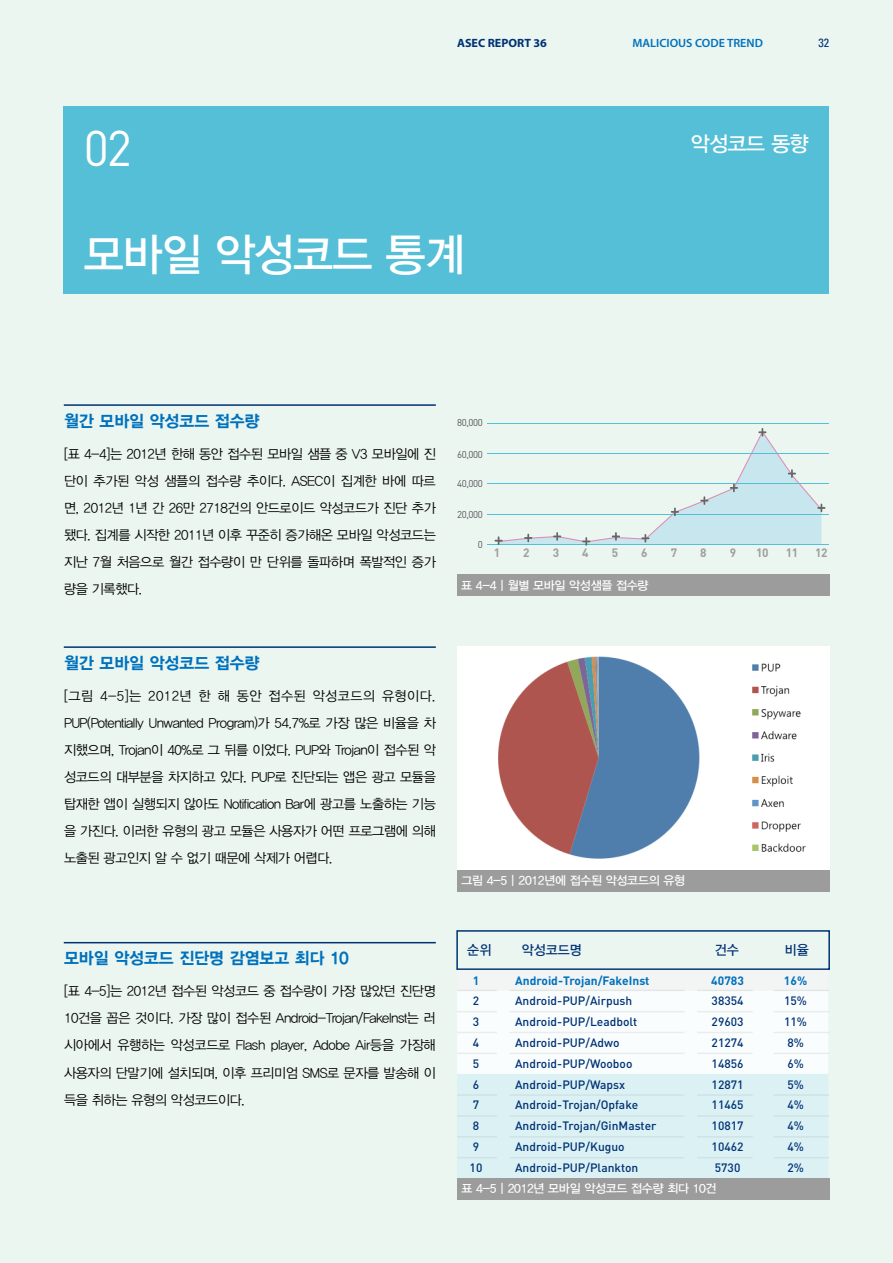
<style>
.page{position:relative;width:893px;height:1263px;background:#ebf6f1}
.page>*{position:absolute;margin:0;border:0;box-sizing:border-box;transform-origin:0 0}
.t1{font:49.5px "DIN Pro";color:#fff}
.t2{font:45px "YDIYGO330";letter-spacing:-.025em;color:#fff}
.t3{font:21px "YDIYGO330";letter-spacing:-.025em;color:#fff}
.t4{font:16.5px "YDIYGO350";color:#0071bc}
.t5{font:13.5px/27px "YDIYGO320";letter-spacing:-.03em;color:#000;text-align:justify}
.t6{font:13.5px "YDIYGO330";color:#003275}
.t7{font:500 12px "DIN Pro";color:#003275}
.t8{font:12px "YDIYGO330";letter-spacing:-.025em;color:#fff}
.t9{font:700 12px "DIN Pro";color:#0071bc}
.t10{font:600 12px "Myriad Pro";color:#0071bc}
.t11{font:700 12px "DIN Pro";color:#9e9f9a}
.t12{font:700 12px "Myriad Pro";color:#003275}
.t13{font:condensed 12px "Univers";color:#003275}
.t14{font:9.9px "DIN Pro";letter-spacing:-.04em;color:#58585b}
</style>
<div class="page">
<hr style="left:64px;top:404px;width:372px;height:2px;background:#003275">
<hr style="left:64px;top:646px;width:372px;height:2px;background:#003275">
<hr style="left:64px;top:942px;width:372px;height:1px;background:#003275">
<div style="left:457px;top:574px;width:372px;height:22px;background:#9c9c9c"></div>
<div style="left:64px;top:106px;width:765px;height:188px;background:#54bfd6"></div>
<hr style="left:488px;top:544px;width:341px;height:1px;background:#54bfd6">
<hr style="left:488px;top:514px;width:341px;height:1px;background:#54bfd6">
<hr style="left:488px;top:484px;width:341px;height:1px;background:#54bfd6">
<hr style="left:488px;top:453px;width:341px;height:1px;background:#54bfd6">
<hr style="left:488px;top:423px;width:341px;height:1px;background:#54bfd6">
<svg style="left:495px;top:428px;width:330px;height:118px;background:#dbeded"></svg>
<div style="left:457px;top:870px;width:372px;height:21px;background:#9c9c9c"></div>
<img style="left:457px;top:646px;width:372px;height:224px">
<div style="left:456px;top:930px;width:374px;height:40px;border:2px solid #003275"></div>
<svg style="left:457px;top:970px;width:371px;height:208px"></svg>
<hr style="left:457px;top:990px;width:40px;height:1px;background:#58585b">
<hr style="left:509px;top:990px;width:175px;height:1px;background:#58585b">
<hr style="left:697px;top:990px;width:56px;height:1px;background:#58585b">
<hr style="left:774px;top:990px;width:55px;height:1px;background:#58585b">
<hr style="left:457px;top:1094px;width:40px;height:2px;background:#58585b">
<hr style="left:509px;top:1094px;width:175px;height:2px;background:#58585b">
<hr style="left:697px;top:1094px;width:56px;height:2px;background:#58585b">
<hr style="left:774px;top:1094px;width:55px;height:2px;background:#58585b">
<hr style="left:457px;top:1011px;width:40px;height:1px;background:#58585b">
<hr style="left:509px;top:1011px;width:175px;height:1px;background:#58585b">
<hr style="left:697px;top:1011px;width:56px;height:1px;background:#58585b">
<hr style="left:774px;top:1011px;width:55px;height:1px;background:#58585b">
<hr style="left:457px;top:1115px;width:40px;height:2px;background:#58585b">
<hr style="left:509px;top:1115px;width:175px;height:2px;background:#58585b">
<hr style="left:697px;top:1115px;width:56px;height:2px;background:#58585b">
<hr style="left:774px;top:1115px;width:55px;height:2px;background:#58585b">
<hr style="left:457px;top:1032px;width:40px;height:1px;background:#58585b">
<hr style="left:509px;top:1032px;width:175px;height:1px;background:#58585b">
<hr style="left:697px;top:1032px;width:56px;height:1px;background:#58585b">
<hr style="left:774px;top:1032px;width:55px;height:1px;background:#58585b">
<hr style="left:457px;top:1136px;width:40px;height:1px;background:#58585b">
<hr style="left:509px;top:1136px;width:175px;height:1px;background:#58585b">
<hr style="left:697px;top:1136px;width:56px;height:1px;background:#58585b">
<hr style="left:774px;top:1136px;width:55px;height:1px;background:#58585b">
<hr style="left:457px;top:1052px;width:40px;height:2px;background:#58585b">
<hr style="left:509px;top:1052px;width:175px;height:2px;background:#58585b">
<hr style="left:697px;top:1052px;width:56px;height:2px;background:#58585b">
<hr style="left:774px;top:1052px;width:55px;height:2px;background:#58585b">
<hr style="left:457px;top:1157px;width:40px;height:1px;background:#58585b">
<hr style="left:509px;top:1157px;width:175px;height:1px;background:#58585b">
<hr style="left:697px;top:1157px;width:56px;height:1px;background:#58585b">
<hr style="left:774px;top:1157px;width:55px;height:1px;background:#58585b">
<div style="left:457px;top:1178px;width:372px;height:21px;background:#9c9c9c"></div>
<h1 class="t1" style="left:84px;top:115px;width:50px">02</h1>
<p class="t12" style="left:457px;top:35px;width:91px">ASEC REPORT 36</p>
<p class="t10" style="left:632px;top:35px;width:132px">MALICIOUS CODE TREND</p>
<p class="t13" style="left:818px;top:35px;width:12px">32</p>
<h3 class="t3" style="left:691px;top:132px;width:119px">악성코드 동향</h3>
<h2 class="t2" style="left:84px;top:230px;width:383px">모바일 악성코드 통계</h2>
<p class="t4" style="left:64px;top:412px;width:197px">월간 모바일 악성코드 접수량</p>
<p class="t5" style="left:64px;top:441px;width:373px">[표 4-4]는 2012년 한해 동안 접수된 모바일 샘플 중 V3 모바일에 진 단이 추가된 악성 샘플의 접수량 추이다. ASEC이 집계한 바에 따르 면, 2012년 1년 간 26만 2718건의 안드로이드 악성코드가 진단 추가 됐다. 집계를 시작한 2011년 이후 꾸준히 증가해온 모바일 악성코드는 지난 7월 처음으로 월간 접수량이 만 단위를 돌파하며 폭발적인 증가 량을 기록했다.</p>
<p class="t14" style="left:457px;top:415px;width:27px">80,000</p>
<p class="t14" style="left:457px;top:447px;width:27px">60,000</p>
<p class="t14" style="left:457px;top:477px;width:27px">40,000</p>
<p class="t14" style="left:457px;top:507px;width:27px">20,000</p>
<p class="t14" style="left:478px;top:538px;width:7px">0</p>
<p class="t11" style="left:494px;top:545px;width:8px">1</p>
<p class="t11" style="left:523px;top:545px;width:8px">2</p>
<p class="t11" style="left:553px;top:545px;width:8px">3</p>
<p class="t11" style="left:582px;top:545px;width:8px">4</p>
<p class="t11" style="left:612px;top:545px;width:8px">5</p>
<p class="t11" style="left:641px;top:545px;width:8px">6</p>
<p class="t11" style="left:671px;top:545px;width:8px">7</p>
<p class="t11" style="left:700px;top:545px;width:8px">8</p>
<p class="t11" style="left:730px;top:545px;width:8px">9</p>
<p class="t11" style="left:756px;top:545px;width:14px">10</p>
<p class="t11" style="left:786px;top:545px;width:14px">11</p>
<p class="t11" style="left:815px;top:545px;width:14px">12</p>
<p class="t8" style="left:461px;top:578px;width:189px">표 4-4 | 월별 모바일 악성샘플 접수량</p>
<p class="t4" style="left:64px;top:654px;width:197px">월간 모바일 악성코드 접수량</p>
<p class="t5" style="left:64px;top:683px;width:373px">[그림 4-5]는 2012년 한 해 동안 접수된 악성코드의 유형이다.<br>PUP(Potentially Unwanted Program)가 54.7%로 가장 많은 비율을 차 지했으며, Trojan이 40%로 그 뒤를 이었다. PUP와 Trojan이 접수된 악 성코드의 대부분을 차지하고 있다. PUP로 진단되는 앱은 광고 모듈을 탑재한 앱이 실행되지 않아도 Notification Bar에 광고를 노출하는 기능 을 가진다. 이러한 유형의 광고 모듈은 사용자가 어떤 프로그램에 의해 노출된 광고인지 알 수 없기 때문에 삭제가 어렵다.</p>
<p class="t4" style="left:64px;top:950px;width:286px">모바일 악성코드 진단명 감염보고 최다 10</p>
<p class="t5" style="left:64px;top:978px;width:373px">[표 4-5]는 2012년 접수된 악성코드 중 접수량이 가장 많았던 진단명 10건을 꼽은 것이다. 가장 많이 접수된 Android-Trojan/FakeInst는 러 시아에서 유행하는 악성코드로 Flash player, Adobe Air등을 가장해 사용자의 단말기에 설치되며, 이후 프리미엄 SMS로 문자를 발송해 이 득을 취하는 유형의 악성코드이다.</p>
<p class="t8" style="left:461px;top:874px;width:225px">그림 4-5 | 2012년에 접수된 악성코드의 유형</p>
<p class="t6" style="left:467px;top:942px;width:26px">순위</p>
<p class="t6" style="left:522px;top:942px;width:62px">악성코드명</p>
<p class="t6" style="left:715px;top:942px;width:26px">건수</p>
<p class="t6" style="left:785px;top:942px;width:26px">비율</p>
<p class="t9" style="left:473px;top:972px;width:8px">1</p>
<p class="t9" style="left:515px;top:972px;width:136px">Android-Trojan/FakeInst</p>
<p class="t9" style="left:711px;top:972px;width:34px">40783</p>
<p class="t9" style="left:784px;top:972px;width:25px">16%</p>
<p class="t7" style="left:473px;top:993px;width:8px">2</p>
<p class="t7" style="left:515px;top:993px;width:119px">Android-PUP/Airpush</p>
<p class="t7" style="left:712px;top:993px;width:33px">38354</p>
<p class="t7" style="left:784px;top:993px;width:24px">15%</p>
<p class="t7" style="left:473px;top:1014px;width:8px">3</p>
<p class="t7" style="left:515px;top:1014px;width:124px">Android-PUP/Leadbolt</p>
<p class="t7" style="left:712px;top:1014px;width:33px">29603</p>
<p class="t7" style="left:784px;top:1014px;width:24px">11%</p>
<p class="t7" style="left:473px;top:1034px;width:8px">4</p>
<p class="t7" style="left:515px;top:1034px;width:106px">Android-PUP/Adwo</p>
<p class="t7" style="left:712px;top:1034px;width:33px">21274</p>
<p class="t7" style="left:787px;top:1034px;width:18px">8%</p>
<p class="t7" style="left:473px;top:1055px;width:8px">5</p>
<p class="t7" style="left:515px;top:1055px;width:119px">Android-PUP/Wooboo</p>
<p class="t7" style="left:712px;top:1055px;width:33px">14856</p>
<p class="t7" style="left:787px;top:1055px;width:18px">6%</p>
<p class="t7" style="left:473px;top:1076px;width:8px">6</p>
<p class="t7" style="left:515px;top:1076px;width:111px">Android-PUP/Wapsx</p>
<p class="t7" style="left:712px;top:1076px;width:33px">12871</p>
<p class="t7" style="left:787px;top:1076px;width:18px">5%</p>
<p class="t7" style="left:473px;top:1097px;width:8px">7</p>
<p class="t7" style="left:515px;top:1097px;width:125px">Android-Trojan/Opfake</p>
<p class="t7" style="left:712px;top:1097px;width:33px">11465</p>
<p class="t7" style="left:787px;top:1097px;width:18px">4%</p>
<p class="t7" style="left:473px;top:1118px;width:8px">8</p>
<p class="t7" style="left:515px;top:1118px;width:143px">Android-Trojan/GinMaster</p>
<p class="t7" style="left:712px;top:1118px;width:33px">10817</p>
<p class="t7" style="left:787px;top:1118px;width:18px">4%</p>
<p class="t7" style="left:473px;top:1138px;width:8px">9</p>
<p class="t7" style="left:515px;top:1138px;width:111px">Android-PUP/Kuguo</p>
<p class="t7" style="left:712px;top:1138px;width:33px">10462</p>
<p class="t7" style="left:787px;top:1138px;width:18px">4%</p>
<p class="t7" style="left:470px;top:1159px;width:14px">10</p>
<p class="t7" style="left:515px;top:1159px;width:125px">Android-PUP/Plankton</p>
<p class="t7" style="left:715px;top:1159px;width:27px">5730</p>
<p class="t7" style="left:787px;top:1159px;width:18px">2%</p>
<p class="t8" style="left:461px;top:1182px;width:257px">표 4-5 | 2012년 모바일 악성코드 접수량 최다 10건</p>
</div>
